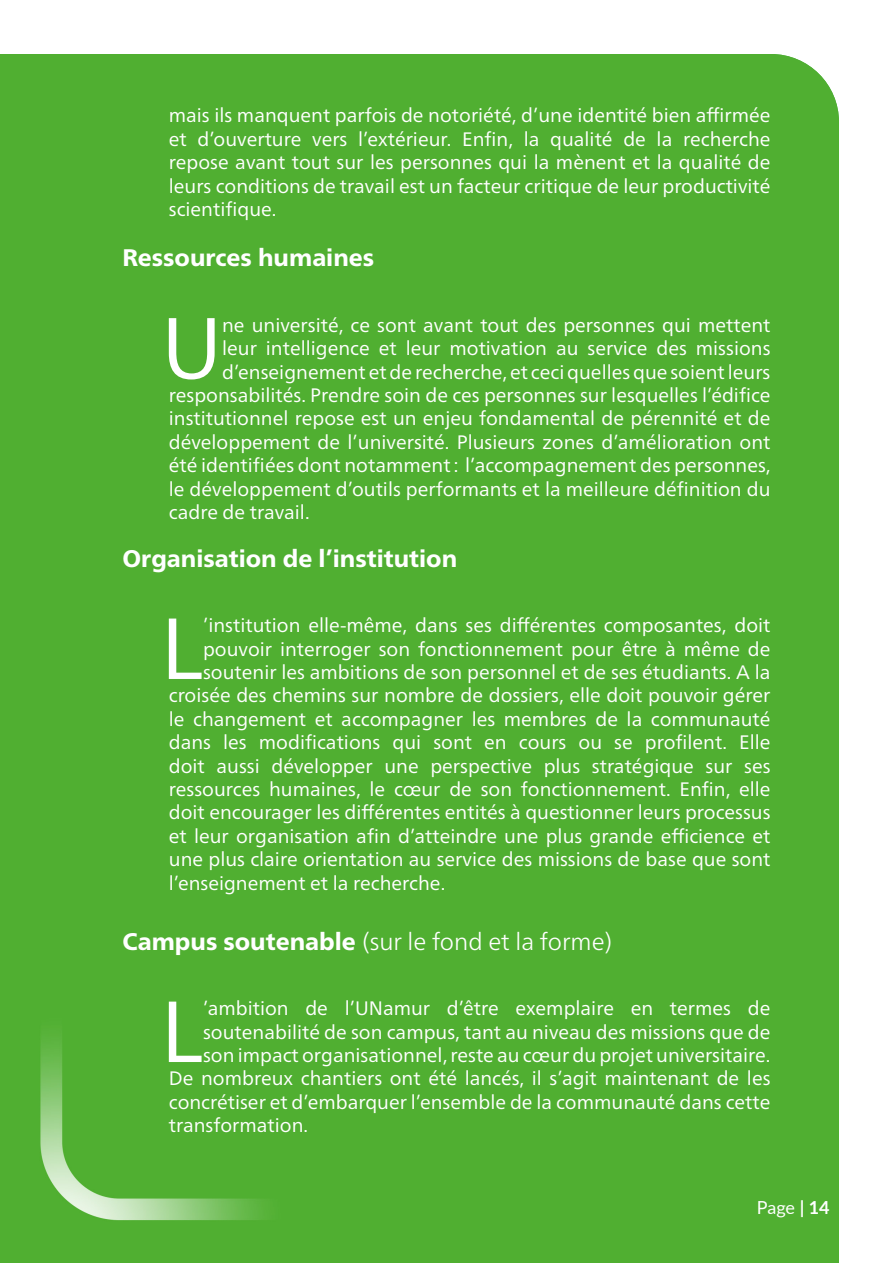
<style>
.page{position:relative;width:893px;height:1263px;background:#fff}
.page>*{position:absolute;margin:0;border:0;box-sizing:border-box;transform-origin:0 0}
.t1{font:86.55px "Neue Frutiger World";color:#fff}
.t2{font:800 24px "Neue Frutiger World";color:#fff}
.t3{font:300 24px "Neue Frutiger World";color:#fff}
.t4{font:19.5px/23.4px "Neue Frutiger World";color:#fff;text-align:justify}
.t5{font:18px "Lato";color:#fff}
.s1{font-weight:800}
.s2{font-weight:700}
</style>
<div class="page">
<div style="left:0;top:54px;width:839px;height:1209px;background:#50af31"></div>
<p class="t4" style="left:169px;top:104px;width:603px">mais ils manquent parfois de notoriété, d’une identité bien affirmée et d’ouverture vers l’extérieur. Enfin, la qualité de la recherche repose avant tout sur les personnes qui la mènent et la qualité de leurs conditions de travail est un facteur critique de leur productivité scientifique.</p>
<p class="t2" style="left:122px;top:244px;width:253px">Ressources humaines</p>
<p class="t1" style="left:161px;top:280px;width:62px">U</p>
<p class="t4" style="left:222px;top:313px;width:550px">ne université, ce sont avant tout des personnes qui mettent</p>
<p class="t4" style="left:222px;top:337px;width:550px">leur intelligence et leur motivation au service des missions</p>
<p class="t4" style="left:222px;top:360px;width:550px">d’enseignement et de recherche, et ceci quelles que soient leurs</p>
<p class="t4" style="left:169px;top:384px;width:603px">responsabilités. Prendre soin de ces personnes sur lesquelles l’édifice</p>
<p class="t4" style="left:169px;top:407px;width:603px">institutionnel repose est un enjeu fondamental de pérennité et de</p>
<p class="t4" style="left:169px;top:430px;width:603px">développement de l’université. Plusieurs zones d’amélioration ont</p>
<p class="t4" style="left:169px;top:454px;width:603px">été identifiées dont notamment : l’accompagnement des personnes,</p>
<p class="t4" style="left:169px;top:477px;width:603px">le développement d’outils performants et la meilleure définition du</p>
<p class="t4" style="left:169px;top:501px;width:142px">cadre de travail.</p>
<p class="t2" style="left:122px;top:544px;width:336px">Organisation de l’institution</p>
<p class="t1" style="left:160px;top:581px;width:44px">L</p>
<p class="t4" style="left:203px;top:614px;width:569px">’institution elle-même, dans ses différentes composantes, doit</p>
<p class="t4" style="left:203px;top:637px;width:569px">pouvoir interroger son fonctionnement pour être à même de</p>
<p class="t4" style="left:203px;top:661px;width:569px">soutenir les ambitions de son personnel et de ses étudiants. A la</p>
<p class="t4" style="left:169px;top:684px;width:603px">croisée des chemins sur nombre de dossiers, elle doit pouvoir gérer</p>
<p class="t4" style="left:169px;top:707px;width:603px">le changement et accompagner les membres de la communauté</p>
<p class="t4" style="left:169px;top:731px;width:603px">dans les modifications qui sont en cours ou se profilent. Elle</p>
<p class="t4" style="left:169px;top:754px;width:603px">doit aussi développer une perspective plus stratégique sur ses</p>
<p class="t4" style="left:169px;top:778px;width:603px">ressources humaines, le cœur de son fonctionnement. Enfin, elle</p>
<p class="t4" style="left:169px;top:801px;width:603px">doit encourager les différentes entités à questionner leurs processus</p>
<p class="t4" style="left:169px;top:824px;width:603px">et leur organisation afin d’atteindre une plus grande efficience et</p>
<p class="t4" style="left:169px;top:848px;width:603px">une plus claire orientation au service des missions de base que sont</p>
<p class="t4" style="left:169px;top:871px;width:278px">l’enseignement et la recherche.</p>
<p class="t3" style="left:122px;top:922px;width:491px"><span class="s1">Campus soutenable</span> (sur le fond et la forme)</p>
<p class="t1" style="left:160px;top:964px;width:44px">L</p>
<p class="t4" style="left:203px;top:997px;width:569px">’ambition de l’UNamur d’être exemplaire en termes de</p>
<p class="t4" style="left:203px;top:1020px;width:569px">soutenabilité de son campus, tant au niveau des missions que de</p>
<p class="t4" style="left:203px;top:1044px;width:569px">son impact organisationnel, reste au cœur du projet universitaire.</p>
<p class="t4" style="left:169px;top:1067px;width:603px">De nombreux chantiers ont été lancés, il s’agit maintenant de les</p>
<p class="t4" style="left:169px;top:1090px;width:603px">concrétiser et d’embarquer l’ensemble de la communauté dans cette</p>
<p class="t4" style="left:169px;top:1114px;width:141px">transformation.</p>
<p class="t5" style="left:757px;top:1195px;width:74px">Page <span class="s2">| 14</span></p>
</div>
